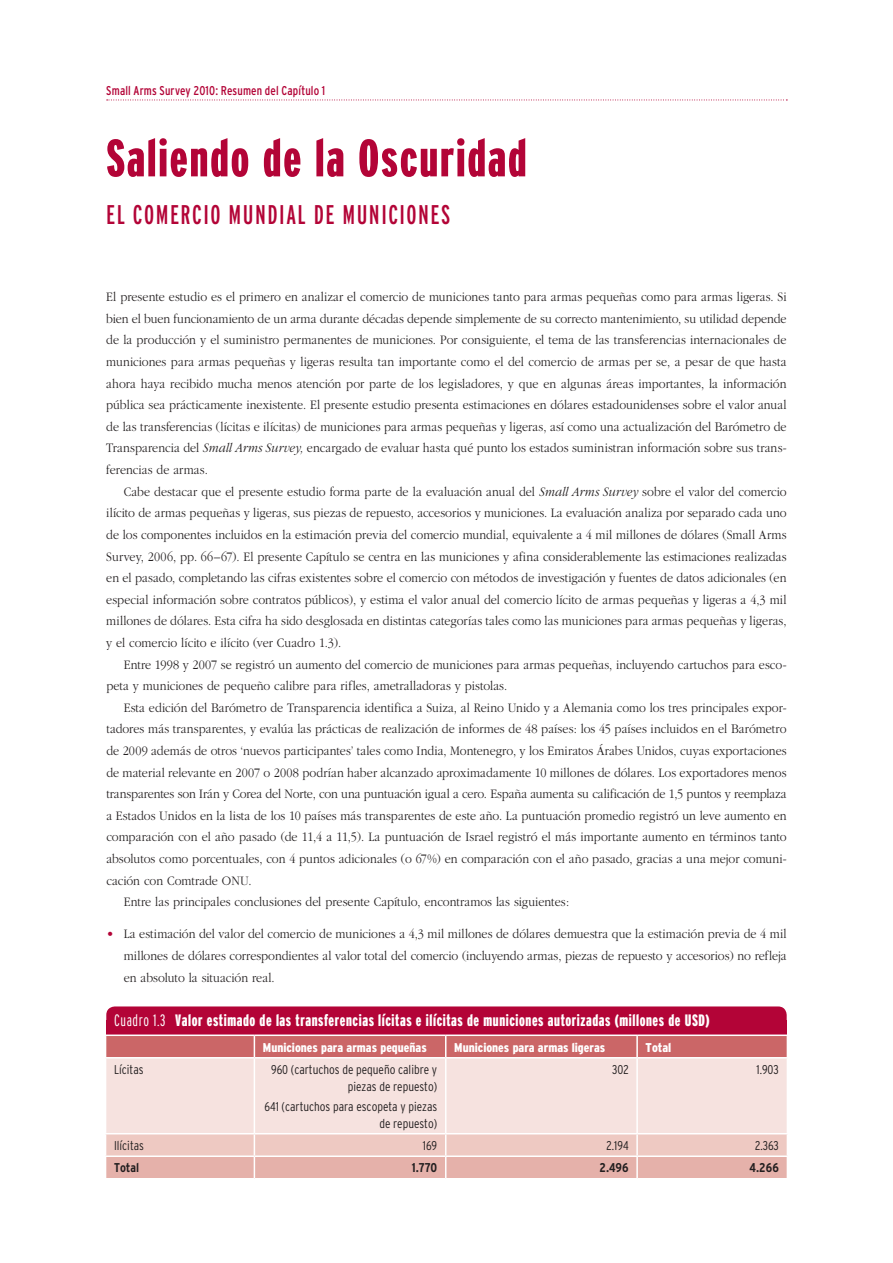
<style>
.page{position:relative;width:893px;height:1263px;background:#fff}
.page>*{position:absolute;margin:0;border:0;box-sizing:border-box;transform-origin:0 0}
.t1{font:900 extra-condensed 52.5px "Interstate";letter-spacing:.035em;color:#b30437}
.t2{font:extra-condensed 27px "Interstate";letter-spacing:.055em;color:#b30437}
.t3{font:900 extra-condensed 16.5px "Interstate";letter-spacing:.035em;color:#fff}
.t4{font:300 13.5px/21.6px "Garamond";letter-spacing:.005em;color:#231f20;text-align:justify;scale:.9 1}
.t5{font:300 condensed 12.75px/16.5px "Interstate";color:#231f20;text-align:right}
.t6{font:900 condensed 12.75px "Interstate";color:#fff}
.t7{font:condensed 12.75px "Interstate";letter-spacing:.015em;color:#b30437;scale:.95 1}
.t8{font:700 condensed 12.75px "Interstate";color:#231f20}
.s1{font-style:italic}
.s2{color:#b30437}
.s3{font-weight:300}
</style>
<div class="page">
<svg style="left:107px;top:100px;width:680px;height:1px"></svg>
<div style="left:106px;top:1006px;width:681px;height:28px;background:#b30437;border-radius:9px"></div>
<div style="left:106px;top:1058px;width:681px;height:75px;background:#f6e2df"></div>
<div style="left:106px;top:1035px;width:681px;height:22px;background:#cb6667"></div>
<hr style="left:254px;top:1058px;width:1px;height:75px;background:#fff">
<hr style="left:445px;top:1058px;width:1px;height:75px;background:#fff">
<hr style="left:636px;top:1058px;width:2px;height:75px;background:#fff">
<svg style="left:106px;top:1134px;width:681px;height:44px"></svg>
<p class="t7" style="left:106px;top:84px;width:232px">Small Arms Survey 2010: Resumen del Capítulo 1</p>
<h1 class="t1" style="left:106px;top:129px;width:422px">Saliendo de la Oscuridad</h1>
<h2 class="t2" style="left:106px;top:200px;width:346px">EL COMERCIO MUNDIAL DE MUNICIONES</h2>
<p class="t4" style="left:106px;top:286px;width:757px">El presente estudio es el primero en analizar el comercio de municiones tanto para armas pequeñas como para armas ligeras. Si bien el buen funcionamiento de un arma durante décadas depende simplemente de su correcto mantenimiento, su utilidad depende de la producción y el suministro permanentes de municiones. Por consiguiente, el tema de las transferencias internacionales de municiones para armas pequeñas y ligeras resulta tan importante como el del comercio de armas per se, a pesar de que hasta ahora haya recibido mucha menos atención por parte de los legisladores, y que en algunas áreas importantes, la información pública sea prácticamente inexistente. El presente estudio presenta estimaciones en dólares estadounidenses sobre el valor anual de las transferencias (lícitas e ilícitas) de municiones para armas pequeñas y ligeras, así como una actualización del Barómetro de Transparencia del <span class="s1">Small Arms Survey,</span> encargado de evaluar hasta qué punto los estados suministran información sobre sus trans&shy;ferencias de armas.</p>
<p class="t4" style="left:106px;top:481px;width:757px;text-indent:17px">Cabe destacar que el presente estudio forma parte de la evaluación anual del <span class="s1">Small Arms Survey</span> sobre el valor del comercio ilícito de armas pequeñas y ligeras, sus piezas de repuesto, accesorios y municiones. La evaluación analiza por separado cada uno de los componentes incluidos en la estimación previa del comercio mundial, equivalente a 4 mil millones de dólares (Small Arms Survey, 2006, pp. 66–67). El presente Capítulo se centra en las municiones y afina considerablemente las estimaciones realizadas en el pasado, completando las cifras existentes sobre el comercio con métodos de investigación y fuentes de datos adicionales (en especial información sobre contratos públicos), y estima el valor anual del comercio lícito de armas pequeñas y ligeras a 4,3 mil millones de dólares. Esta cifra ha sido desglosada en distintas categorías tales como las municiones para armas pequeñas y ligeras, y el comercio lícito e ilícito (ver Cuadro 1.3).</p>
<p class="t4" style="left:106px;top:654px;width:757px;text-indent:17px">Entre 1998 y 2007 se registró un aumento del comercio de municiones para armas pequeñas, incluyendo cartuchos para esco&shy;peta y municiones de pequeño calibre para rifles, ametralladoras y pistolas.</p>
<p class="t4" style="left:124px;top:697px;width:738px">Esta edición del Barómetro de Transparencia identifica a Suiza, al Reino Unido y a Alemania como los tres principales expor-</p>
<p class="t4" style="left:106px;top:719px;width:757px">tadores más transparentes, y evalúa las prácticas de realización de informes de 48 países: los 45 países incluidos en el Barómetro</p>
<p class="t4" style="left:106px;top:740px;width:757px">de 2009 además de otros ‘nuevos participantes’ tales como India, Montenegro, y los Emiratos Árabes Unidos, cuyas exportaciones</p>
<p class="t4" style="left:106px;top:762px;width:757px">de material relevante en 2007 o 2008 podrían haber alcanzado aproximadamente 10 millones de dólares. Los exportadores menos</p>
<p class="t4" style="left:106px;top:783px;width:757px">transparentes son Irán y Corea del Norte, con una puntuación igual a cero. España aumenta su calificación de 1,5 puntos y reemplaza</p>
<p class="t4" style="left:106px;top:805px;width:757px">a Estados Unidos en la lista de los 10 países más transparentes de este año. La puntuación promedio registró un leve aumento en</p>
<p class="t4" style="left:106px;top:827px;width:757px">comparación con el año pasado (de 11,4 a 11,5). La puntuación de Israel registró el más importante aumento en términos tanto</p>
<p class="t4" style="left:106px;top:848px;width:757px">absolutos como porcentuales, con 4 puntos adicionales (o 67%) en comparación con el año pasado, gracias a una mejor comuni-</p>
<p class="t4" style="left:106px;top:870px;width:163px">cación con Comtrade ONU.</p>
<p class="t4" style="left:124px;top:891px;width:496px">Entre las principales conclusiones del presente Capítulo, encontramos las siguientes:</p>
<p class="t4" style="left:124px;top:923px;width:738px;text-indent:-17px"><span class="s2">•</span> La estimación del valor del comercio de municiones a 4,3 mil millones de dólares demuestra que la estimación previa de 4 mil millones de dólares correspondientes al valor total del comercio (incluyendo armas, piezas de repuesto y accesorios) no refleja en absoluto la situación real.</p>
<p class="t3" style="left:114px;top:1011px;width:597px"><span class="s3">Cuadro 1.3</span> Valor estimado de las transferencias lícitas e ilícitas de municiones autorizadas (millones de USD)</p>
<p class="t6" style="left:263px;top:1040px;width:165px">Municiones para armas pequeñas</p>
<p class="t6" style="left:454px;top:1040px;width:152px">Municiones para armas ligeras</p>
<p class="t6" style="left:646px;top:1040px;width:27px">Total</p>
<p class="t5" style="left:114px;top:1061px;width:31px">Lícitas</p>
<p class="t5" style="left:271px;top:1061px;width:168px">960 (cartuchos de pequeño calibre y piezas de repuesto)</p>
<p class="t5" style="left:265px;top:1098px;width:174px">641 (cartuchos para escopeta y piezas de repuesto)</p>
<p class="t5" style="left:612px;top:1061px;width:18px">302</p>
<p class="t5" style="left:756px;top:1061px;width:24px">1.903</p>
<p class="t5" style="left:114px;top:1137px;width:31px">Ilícitas</p>
<p class="t5" style="left:423px;top:1137px;width:16px">169</p>
<p class="t5" style="left:607px;top:1137px;width:23px">2.194</p>
<p class="t5" style="left:755px;top:1137px;width:25px">2.363</p>
<p class="t8" style="left:114px;top:1161px;width:27px">Total</p>
<p class="t8" style="left:412px;top:1161px;width:27px">1.770</p>
<p class="t8" style="left:599px;top:1161px;width:31px">2.496</p>
<p class="t8" style="left:750px;top:1161px;width:31px">4.266</p>
</div>
